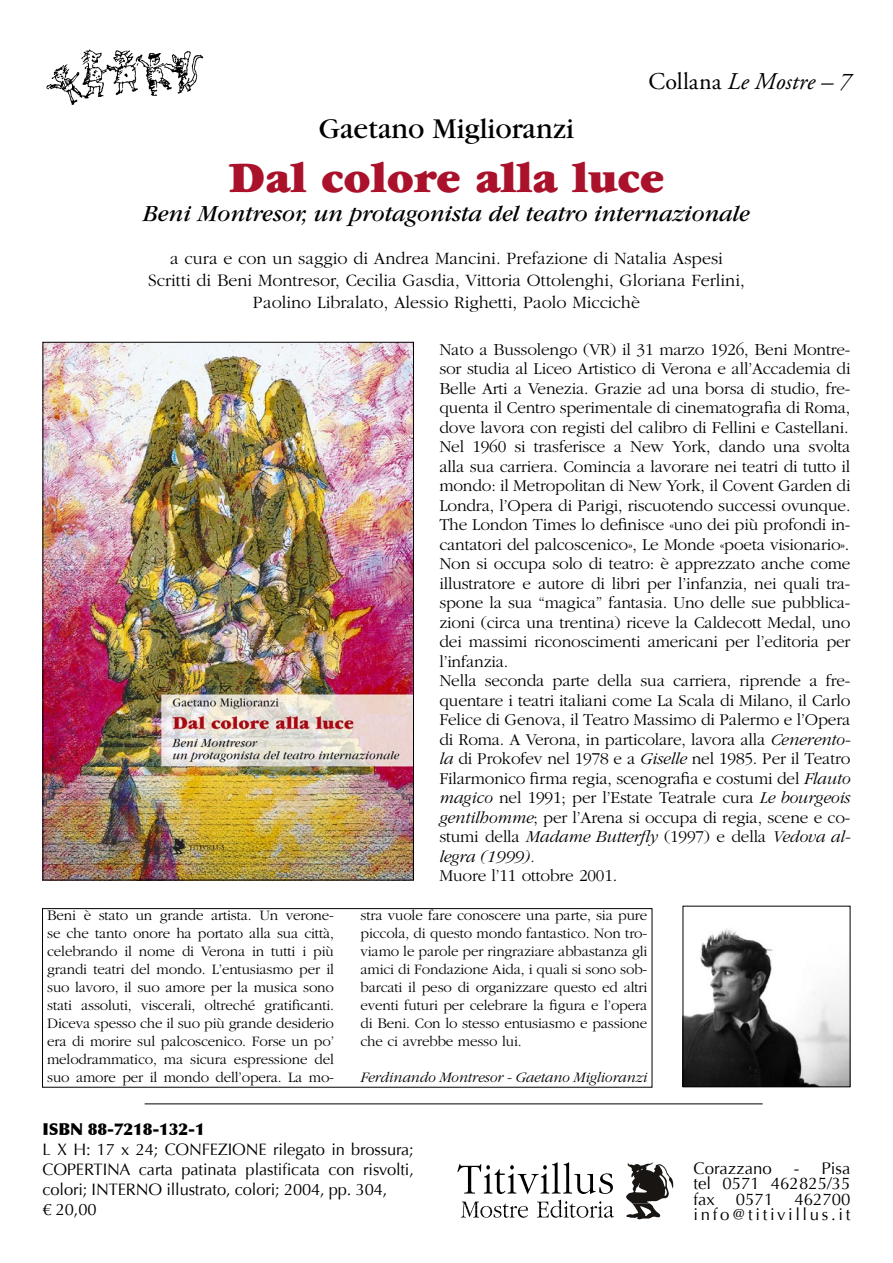
<style>
.page{position:relative;width:893px;height:1263px;background:#fff}
.page>*{position:absolute;margin:0;border:0;box-sizing:border-box;transform-origin:0 0}
.t1{font:900 45px "Garamond";color:#a9122a}
.t2{font:30px "Garamond";color:#000}
.t3{font:italic 24px "Garamond";letter-spacing:-.005em;color:#000}
.t4{font:italic 24px "Adobe Garamond Pro";color:#000}
.t5{font:300 18px "Garamond";color:#000}
.t6{font:300 17.25px/19.5px "Garamond";letter-spacing:-.01em;color:#000;text-align:justify}
.t7{font:16.8px "Optima";color:#000}
.t8{font:16.8px "Optima";letter-spacing:.155em;color:#000}
.t9{font:16.5px/19.8px "Optima";letter-spacing:-.01em;color:#000;text-align:justify}
.t10{font:900 16.5px "Optima";letter-spacing:-.01em;color:#000}
.t11{font:300 15px/18px "Garamond";letter-spacing:-.01em;color:#000;text-align:justify}
.t12{font:italic 300 15px "Garamond";letter-spacing:-.01em;color:#000}
.s1{font-style:normal}
.s2{font-style:italic}
</style>
<div class="page">
<svg style="left:626px;top:1162px;width:47px;height:57px"></svg>
<svg style="left:457px;top:1162px;width:156px;height:32px"></svg>
<svg style="left:461px;top:1200px;width:153px;height:18px"></svg>
<hr style="left:145px;top:1103px;width:618px;height:1px;background:#000">
<img style="left:46px;top:49px;width:158px;height:56px">
<img style="left:45px;top:344px;width:367px;height:534px">
<img style="left:685px;top:928px;width:163px;height:157px">
<div style="left:683px;top:906px;width:167px;height:181px;border:1px solid #000"></div>
<div style="left:42px;top:908px;width:610px;height:179px;border:1px solid #000"></div>
<p class="t4" style="left:648px;top:67px;width:204px"><span class="s1">Collana</span> Le Mostre – 7</p>
<p class="t2" style="left:319px;top:113px;width:257px">Gaetano Miglioranzi</p>
<p class="t1" style="left:229px;top:154px;width:437px">Dal colore alla luce</p>
<p class="t3" style="left:143px;top:201px;width:609px">Beni Montresor, un protagonista del teatro internazionale</p>
<p class="t5" style="left:170px;top:249px;width:554px">a cura e con un saggio di Andrea Mancini. Prefazione di Natalia Aspesi</p>
<p class="t5" style="left:148px;top:271px;width:598px">Scritti di Beni Montresor, Cecilia Gasdia, Vittoria Ottolenghi, Gloriana Ferlini,</p>
<p class="t5" style="left:253px;top:292px;width:388px">Paolino Libralato, Alessio Righetti, Paolo Miccichè</p>
<p class="t6" style="left:439px;top:340px;width:413px">Nato a Bussolengo (VR) il 31 marzo 1926, Beni Montre&shy;sor studia al Liceo Artistico di Verona e all’Accademia di Belle Arti a Venezia. Grazie ad una borsa di studio, fre&shy;quenta il Centro sperimentale di cinematografia di Roma, dove lavora con registi del calibro di Fellini e Castellani.</p>
<p class="t6" style="left:439px;top:437px;width:413px">Nel 1960 si trasferisce a New York, dando una svolta alla sua carriera. Comincia a lavorare nei teatri di tutto il mondo: il Metropolitan di New York, il Covent Garden di Londra, l’Opera di Parigi, riscuotendo successi ovunque.<br>The London Times lo definisce «uno dei più profondi in&shy;cantatori del palcoscenico», Le Monde «poeta visionario».</p>
<p class="t6" style="left:439px;top:554px;width:413px">Non si occupa solo di teatro: è apprezzato anche come illustratore e autore di libri per l’infanzia, nei quali tra&shy;spone la sua “magica” fantasia. Uno delle sue pubblica&shy;zioni (circa una trentina) riceve la Caldecott Medal, uno dei massimi riconoscimenti americani per l’editoria per l’infanzia.</p>
<p class="t6" style="left:439px;top:671px;width:413px">Nella seconda parte della sua carriera, riprende a fre&shy;quentare i teatri italiani come La Scala di Milano, il Carlo Felice di Genova, il Teatro Massimo di Palermo e l’Opera di Roma. A Verona, in particolare, lavora alla <span class="s2">Cenerento&shy;la</span> di Prokofev nel 1978 e a <span class="s2">Giselle</span> nel 1985. Per il Teatro Filarmonico firma regia, scenografia e costumi del <span class="s2">Flauto magico</span> nel 1991; per l’Estate Teatrale cura <span class="s2">Le bourgeois gentilhomme</span>; per l’Arena si occupa di regia, scene e co&shy;stumi della <span class="s2">Madame Butterfly</span> (1997) e della <span class="s2">Vedova al&shy;legra (1999).</span></p>
<p class="t6" style="left:439px;top:866px;width:179px">Muore l’11 ottobre 2001.</p>
<p class="t11" style="left:47px;top:907px;width:288px">Beni è stato un grande artista. Un verone&shy;se che tanto onore ha portato alla sua città, celebrando il nome di Verona in tutti i più grandi teatri del mondo. L’entusiasmo per il suo lavoro, il suo amore per la musica sono stati assoluti, viscerali, oltreché gratificanti.<br>Diceva spesso che il suo più grande desiderio era di morire sul palcoscenico. Forse un po’ melodrammatico, ma sicura espressione del suo amore per il mondo dell’opera. La mo-</p>
<p class="t11" style="left:360px;top:907px;width:288px">stra vuole fare conoscere una parte, sia pure piccola, di questo mondo fantastico. Non tro&shy;viamo le parole per ringraziare abbastanza gli amici di Fondazione Aida, i quali si sono sob&shy;barcati il peso di organizzare questo ed altri eventi futuri per celebrare la figura e l’opera di Beni. Con lo stesso entusiasmo e passione che ci avrebbe messo lui.</p>
<p class="t12" style="left:360px;top:1070px;width:288px">Ferdinando Montresor - Gaetano Miglioranzi</p>
<p class="t10" style="left:43px;top:1119px;width:164px">ISBN 88-7218-132-1</p>
<p class="t9" style="left:43px;top:1140px;width:373px">L X H: 17 x 24; CONFEZIONE rilegato in brossura; COPERTINA carta patinata plastificata con risvolti, colori; INTERNO illustrato, colori; 2004, pp. 304,</p>
<p class="t9" style="left:43px;top:1199px;width:56px">€ 20,00</p>
<p class="t7" style="left:693px;top:1158px;width:80px">Corazzano</p>
<p class="t7" style="left:794px;top:1158px;width:58px">- Pisa</p>
<p class="t7" style="left:693px;top:1174px;width:158px">tel 0571 462825/35</p>
<p class="t7" style="left:693px;top:1189px;width:158px">fax 0571 462700</p>
<p class="t8" style="left:693px;top:1205px;width:158px">info@titivillus.it</p>
</div>
